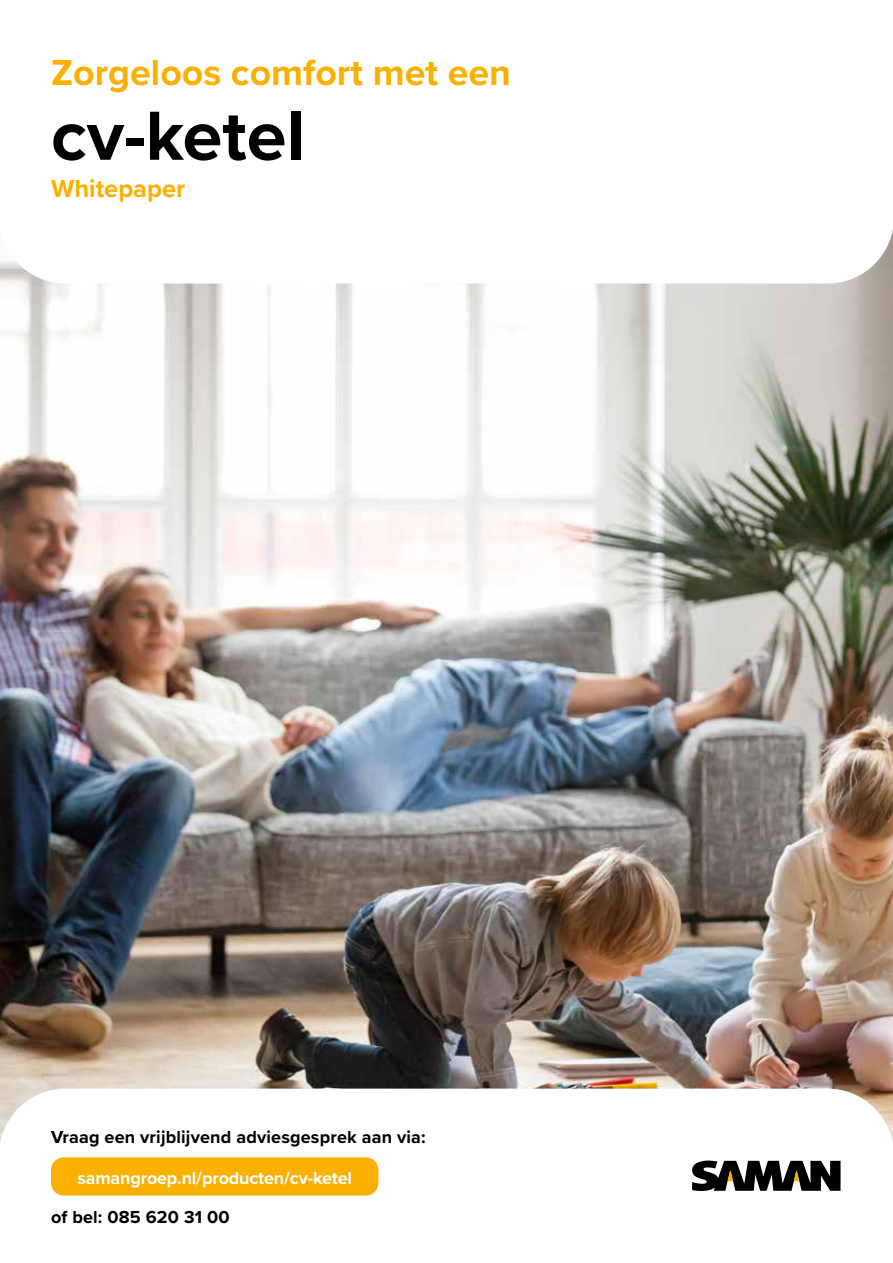
<style>
.page{position:relative;width:893px;height:1263px;background:#fff}
.page>*{position:absolute;margin:0;border:0;box-sizing:border-box;transform-origin:0 0}
.t1{font:700 72px "Proxima Nova";color:#000}
.t2{font:700 37.5px "Proxima Nova";color:#f9b000}
.t3{font:700 25.5px "Proxima Nova";color:#f9b000}
.t4{font:700 18px "Proxima Nova";letter-spacing:.01em;color:#000}
.t5{font:700 18px "Proxima Nova";letter-spacing:-.01em;color:#fff}
</style>
<div class="page">
<img style="left:0;top:283px;width:893px;height:805px">
<svg style="left:0;top:229px;width:893px;height:54px"></svg>
<svg style="left:0;top:1088px;width:893px;height:108px"></svg>
<svg style="left:692px;top:1160px;width:148px;height:31px"></svg>
<div style="left:51px;top:1157px;width:327px;height:38px;background:#f9b000;border-radius:13px"></div>
<h2 class="t2" style="left:51px;top:44px;width:461px">Zorgeloos comfort met een</h2>
<h1 class="t1" style="left:51px;top:82px;width:255px">cv-ketel</h1>
<h3 class="t3" style="left:51px;top:170px;width:136px">Whitepaper</h3>
<p class="t4" style="left:51px;top:1123px;width:376px">Vraag een vrijblijvend adviesgesprek aan via:</p>
<p class="t5" style="left:77px;top:1164px;width:276px">samangroep.nl/producten/cv-ketel</p>
<p class="t4" style="left:51px;top:1203px;width:180px">of bel: 085 620 31 00</p>
</div>
